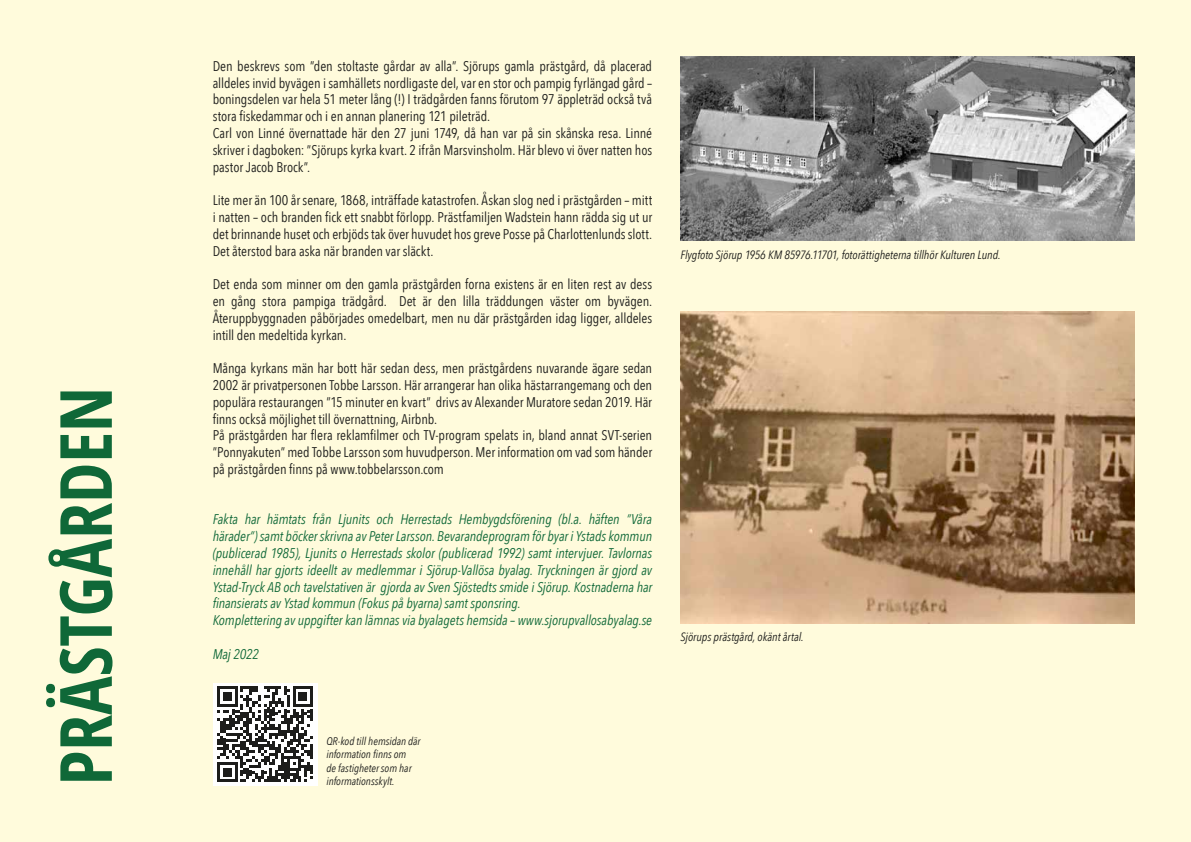
<style>
.page{position:relative;width:1191px;height:842px;background:#fffbdc}
.page>*{position:absolute;margin:0;border:0;box-sizing:border-box;transform-origin:0 0}
.t1{font:700 condensed 72px "Open Sans";color:#0f6838}
.t2{font:14px/16.8px "Avenir Next Condensed";letter-spacing:-.005em;color:#1d1d1b}
.t3{font:italic 14px/16.8px "Avenir Next Condensed";letter-spacing:-.005em;color:#0f6838}
.t4{font:italic 12px "Avenir Next Condensed";letter-spacing:-.005em;color:#1d1d1b}
.t5{font:italic 11px/13.2px "Avenir Next Condensed";color:#1d1d1b}
</style>
<div class="page">
<img style="left:680px;top:57px;width:454px;height:184px">
<div style="left:213px;top:683px;width:104px;height:102px;background:#fff"></div>
<svg style="left:217px;top:686px;width:96px;height:96px"></svg>
<img style="left:680px;top:312px;width:454px;height:312px">
<h1 class="t1" style="left:35px;top:785px;width:400px;rotate:-90deg">PRÄSTGÅRDEN</h1>
<p class="t2" style="left:213px;top:57px;width:441px">Den beskrevs som ”den stoltaste gårdar av alla”. Sjörups gamla prästgård, då placerad alldeles invid byvägen i samhällets nordligaste del, var en stor och pampig fyrlängad gård – boningsdelen var hela 51 meter lång (!) I trädgården fanns förutom 97 äppleträd också två stora fiskedammar och i en annan planering 121 pileträd.<br>Carl von Linné övernattade här den 27 juni 1749, då han var på sin skånska resa. Linné skriver i dagboken: ”Sjörups kyrka kvart. 2 ifrån Marsvinsholm. Här blevo vi över natten hos pastor Jacob Brock”.</p>
<p class="t2" style="left:213px;top:191px;width:441px;text-align:justify">Lite mer än 100 år senare, 1868, inträffade katastrofen. Åskan slog ned i prästgården – mitt i natten – och branden fick ett snabbt förlopp. Prästfamiljen Wadstein hann rädda sig ut ur det brinnande huset och erbjöds tak över huvudet hos greve Posse på Charlottenlunds slott.<br>Det återstod bara aska när branden var släckt.</p>
<p class="t2" style="left:213px;top:275px;width:441px;text-align:justify">Det enda som minner om den gamla prästgården forna existens är en liten rest av dess en gång stora pampiga trädgård. Det är den lilla träddungen väster om byvägen.<br>Återuppbyggnaden påbörjades omedelbart, men nu där prästgården idag ligger, alldeles intill den medeltida kyrkan.</p>
<p class="t2" style="left:213px;top:359px;width:441px">Många kyrkans män har bott här sedan dess, men prästgårdens nuvarande ägare sedan 2002 är privatpersonen Tobbe Larsson. Här arrangerar han olika hästarrangemang och den populära restaurangen ”15 minuter en kvart” drivs av Alexander Muratore sedan 2019. Här finns också möjlighet till övernattning, Airbnb.<br>På prästgården har flera reklamfilmer och TV-program spelats in, bland annat SVT-serien ”Ponnyakuten” med Tobbe Larsson som huvudperson. Mer information om vad som händer på prästgården finns på www.tobbelarsson.com</p>
<p class="t3" style="left:213px;top:511px;width:441px">Fakta har hämtats från Ljunits och Herrestads Hembygdsförening (bl.a. häften ”Våra härader”) samt böcker skrivna av Peter Larsson. Bevarandeprogram för byar i Ystads kommun (publicerad 1985), Ljunits o Herrestads skolor (publicerad 1992) samt intervjuer. Tavlornas innehåll har gjorts ideellt av medlemmar i Sjörup-Vallösa byalag. Tryckningen är gjord av Ystad-Tryck AB och tavelstativen är gjorda av Sven Sjöstedts smide i Sjörup. Kostnaderna har finansierats av Ystad kommun (Fokus på byarna) samt sponsring.<br>Komplettering av uppgifter kan lämnas via byalagets hemsida – www.sjorupvallosabyalag.se</p>
<p class="t3" style="left:213px;top:645px;width:48px">Maj 2022</p>
<p class="t4" style="left:680px;top:247px;width:322px">Flygfoto Sjörup 1956 KM 85976.11701, fotorättigheterna tillhör Kulturen Lund.</p>
<p class="t4" style="left:680px;top:630px;width:125px">Sjörups prästgård, okänt årtal.</p>
<p class="t5" style="left:326px;top:735px;width:96px">QR-kod till hemsidan där information finns om<br>de fastigheter som har informationsskylt.</p>
</div>
